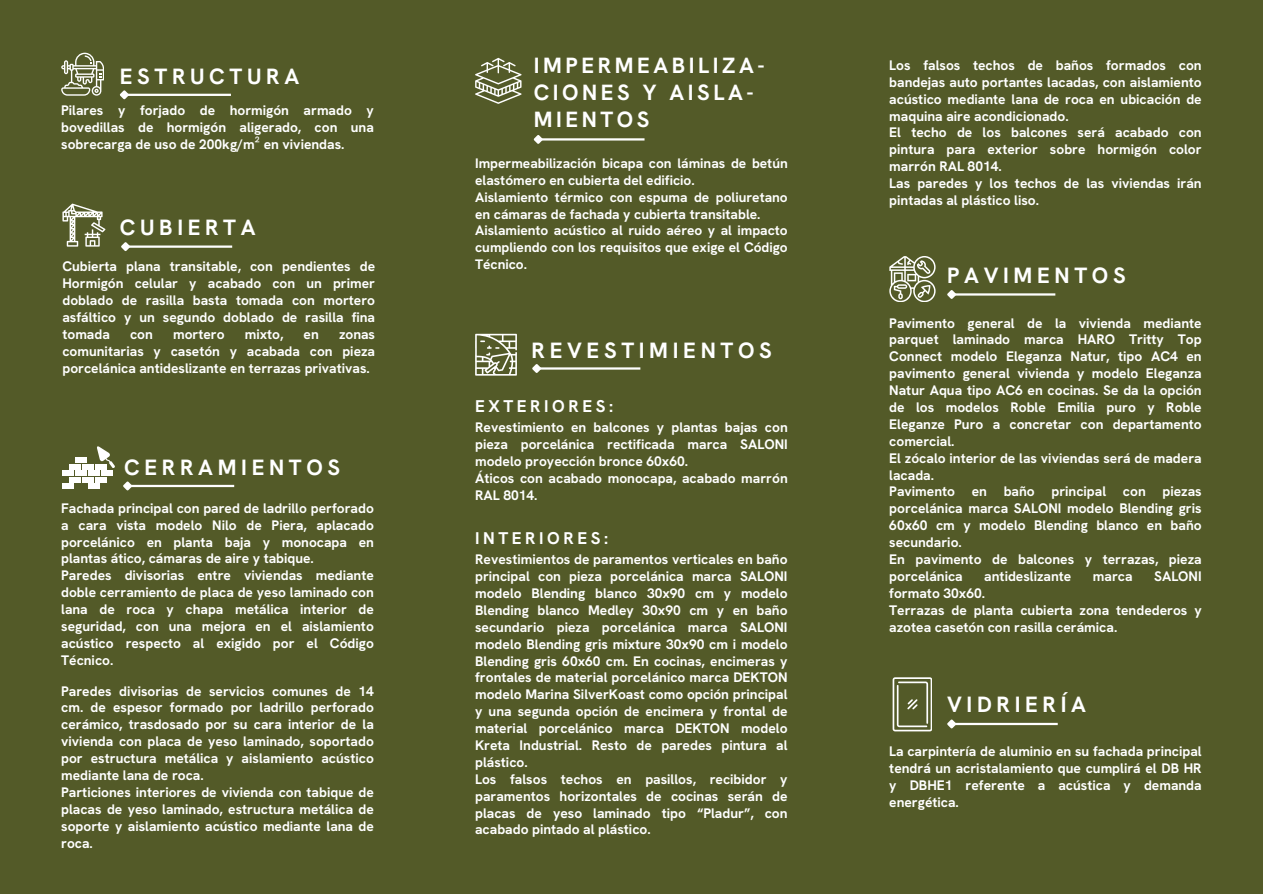
<style>
.page{position:relative;width:1263px;height:894px;background:#fff}
.page>*{position:absolute;margin:0;border:0;box-sizing:border-box;transform-origin:0 0}
.t1{font:700 22.05px "Hanken Grotesk";letter-spacing:.21em;color:#fff}
.t2{font:700 22.05px/27px "Hanken Grotesk";letter-spacing:.165em;color:#fff}
.t3{font:700 16.95px "Hanken Grotesk";letter-spacing:.21em;color:#fff}
.t4{font:700 13.8px/16.8px "Hanken Grotesk";color:#fff;text-align:justify}
.t5{font:700 13.65px/16.8px "Hanken Grotesk";color:#fff}
</style>
<div class="page">
<div style="left:0;top:0;width:1263px;height:893px;background:#535a28"></div>
<svg style="left:61px;top:53px;width:43px;height:42px"></svg>
<hr style="left:127px;top:94px;width:104px;height:2px;background:#fefefe">
<svg style="left:119px;top:90px;width:12px;height:10px"></svg>
<svg style="left:62px;top:203px;width:43px;height:43px"></svg>
<hr style="left:128px;top:245px;width:104px;height:3px;background:#fff">
<svg style="left:121px;top:242px;width:11px;height:9px"></svg>
<div style="left:62px;top:470px;width:12px;height:5px;background:#fff"></div>
<div style="left:76px;top:470px;width:11px;height:5px;background:#fff"></div>
<div style="left:89px;top:470px;width:11px;height:5px;background:#fff"></div>
<div style="left:102px;top:470px;width:11px;height:5px;background:#fff"></div>
<div style="left:69px;top:464px;width:12px;height:5px;background:#fff"></div>
<div style="left:82px;top:464px;width:12px;height:5px;background:#fff"></div>
<div style="left:95px;top:464px;width:12px;height:5px;background:#fff"></div>
<div style="left:95px;top:477px;width:12px;height:5px;background:#fff"></div>
<div style="left:82px;top:477px;width:12px;height:5px;background:#fff"></div>
<div style="left:69px;top:477px;width:12px;height:5px;background:#fff"></div>
<div style="left:62px;top:483px;width:12px;height:5px;background:#fff"></div>
<div style="left:89px;top:483px;width:11px;height:5px;background:#fff"></div>
<div style="left:76px;top:457px;width:11px;height:5px;background:#fff"></div>
<svg style="left:97px;top:446px;width:18px;height:22px"></svg>
<hr style="left:130px;top:484px;width:104px;height:3px;background:#fff">
<svg style="left:123px;top:481px;width:11px;height:10px"></svg>
<svg style="left:475px;top:58px;width:46px;height:46px"></svg>
<hr style="left:541px;top:138px;width:103px;height:2px;background:#fff">
<svg style="left:533px;top:135px;width:12px;height:9px"></svg>
<hr style="left:539px;top:367px;width:101px;height:2px;background:#fefefe">
<svg style="left:532px;top:364px;width:11px;height:9px"></svg>
<svg style="left:475px;top:334px;width:42px;height:41px"></svg>
<svg style="left:889px;top:256px;width:46px;height:46px"></svg>
<hr style="left:954px;top:293px;width:101px;height:2px;background:#fefefe">
<svg style="left:947px;top:290px;width:11px;height:9px"></svg>
<svg style="left:893px;top:677px;width:39px;height:54px"></svg>
<hr style="left:954px;top:722px;width:104px;height:2px;background:#fff">
<svg style="left:947px;top:719px;width:11px;height:10px"></svg>
<h1 class="t1" style="left:120px;top:62px;width:181px">ESTRUCTURA</h1>
<p class="t4" style="left:61px;top:102px;width:314px">Pilares y forjado de hormigón armado y bovedillas de hormigón aligerado, con una sobrecarga de uso de 200kg/m² en viviendas.</p>
<p class="t1" style="left:120px;top:213px;width:137px">CUBIERTA</p>
<p class="t4" style="left:62px;top:258px;width:314px">Cubierta plana transitable, con pendientes de Hormigón celular y acabado con un primer doblado de rasilla basta tomada con mortero asfáltico y un segundo doblado de rasilla fina tomada</p>
<p class="t4" style="left:130px;top:325px;width:24px">con</p>
<p class="t4" style="left:173px;top:325px;width:53px">mortero</p>
<p class="t4" style="left:245px;top:325px;width:40px">mixto,</p>
<p class="t4" style="left:304px;top:325px;width:17px">en</p>
<p class="t4" style="left:62px;top:325px;width:314px;text-indent:277px">zonas comunitarias y casetón y acabada con pieza porcelánica antideslizante en terrazas privativas.</p>
<p class="t1" style="left:124px;top:452px;width:217px">CERRAMIENTOS</p>
<h1 class="t4" style="left:61px;top:499px;width:314px">Fachada principal con pared de ladrillo perforado a cara vista modelo Nilo de Piera, aplacado porcelánico en planta baja y monocapa en plantas ático, cámaras de aire y tabique.</h1>
<p class="t4" style="left:61px;top:567px;width:314px">Paredes divisorias entre viviendas mediante doble cerramiento de placa de yeso laminado con lana de roca y chapa metálica interior de seguridad, con una mejora en el aislamiento acústico respecto al exigido por el Código Técnico.</p>
<h1 class="t4" style="left:61px;top:682px;width:314px">Paredes divisorias de servicios comunes de 14 cm. de espesor formado por ladrillo perforado cerámico, trasdosado por su cara interior de la vivienda con placa de yeso laminado, soportado por estructura metálica y aislamiento acústico mediante lana de roca.</h1>
<p class="t4" style="left:61px;top:783px;width:314px">Particiones interiores de vivienda con tabique de placas de yeso laminado, estructura metálica de soporte y aislamiento acústico mediante lana de roca.</p>
<p class="t2" style="left:534px;top:52px;width:232px">IMPERMEABILIZA-<br>CIONES Y AISLA-<br>MIENTOS</p>
<p class="t5" style="left:475px;top:155px;width:314px">Impermeabilización bicapa con láminas de betún elastómero en cubierta del edificio.</p>
<p class="t5" style="left:475px;top:188px;width:314px">Aislamiento térmico con espuma de poliuretano en cámaras de fachada y cubierta transitable.</p>
<p class="t5" style="left:475px;top:222px;width:314px;text-align:justify">Aislamiento acústico al ruido aéreo y al impacto cumpliendo con los requisitos que exige el Código Técnico.</p>
<p class="t1" style="left:532px;top:336px;width:242px">REVESTIMIENTOS</p>
<p class="t3" style="left:475px;top:394px;width:140px">EXTERIORES:</p>
<h1 class="t4" style="left:475px;top:419px;width:314px">Revestimiento en balcones y plantas bajas con pieza porcelánica rectificada marca SALONI modelo proyección bronce 60x60.</h1>
<p class="t4" style="left:475px;top:469px;width:314px">Áticos con acabado monocapa, acabado marrón<br>RAL 8014.</p>
<p class="t3" style="left:475px;top:526px;width:134px">INTERIORES:</p>
<p class="t4" style="left:475px;top:551px;width:314px">Revestimientos de paramentos verticales en baño principal con pieza porcelánica marca SALONI modelo Blending blanco 30x90 cm y modelo Blending blanco Medley 30x90 cm y en baño secundario pieza porcelánica marca SALONI modelo Blending gris mixture 30x90 cm i modelo Blending gris 60x60 cm. En cocinas, encimeras y frontales de material porcelánico marca DEKTON modelo Marina SilverKoast como opción principal y una segunda opción de encimera y frontal de material porcelánico marca DEKTON modelo Kreta Industrial. Resto de paredes pintura al plástico.</p>
<p class="t4" style="left:475px;top:770px;width:314px">Los falsos techos en pasillos, recibidor y paramentos horizontales de cocinas serán de placas de yeso laminado tipo “Pladur”, con acabado pintado al plástico.</p>
<p class="t4" style="left:889px;top:57px;width:314px">Los falsos techos de baños formados con bandejas auto portantes lacadas, con aislamiento acústico mediante lana de roca en ubicación de maquina aire acondicionado.</p>
<h1 class="t4" style="left:889px;top:124px;width:314px">El techo de los balcones será acabado con pintura para exterior sobre hormigón color marrón RAL 8014.</h1>
<p class="t4" style="left:889px;top:175px;width:314px">Las paredes y los techos de las viviendas irán pintadas al plástico liso.</p>
<h1 class="t1" style="left:947px;top:261px;width:180px">PAVIMENTOS</h1>
<p class="t4" style="left:889px;top:314px;width:314px">Pavimento general de la vivienda mediante parquet laminado marca HARO Tritty Top Connect modelo Eleganza Natur, tipo AC4 en pavimento general vivienda y modelo Eleganza Natur Aqua tipo AC6 en cocinas. Se da la opción de los modelos Roble Emilia puro y Roble Eleganze Puro a concretar con departamento comercial.</p>
<p class="t4" style="left:889px;top:449px;width:314px">El zócalo interior de las viviendas será de madera lacada.</p>
<p class="t4" style="left:889px;top:483px;width:314px">Pavimento en baño principal con piezas porcelánica marca SALONI modelo Blending gris 60x60 cm y modelo Blending blanco en baño secundario.</p>
<p class="t4" style="left:889px;top:550px;width:314px">En pavimento de balcones y terrazas, pieza porcelánica</p>
<p class="t4" style="left:984px;top:567px;width:89px">antideslizante</p>
<p class="t4" style="left:1093px;top:567px;width:41px">marca</p>
<p class="t4" style="left:1154px;top:567px;width:49px">SALONI</p>
<p class="t4" style="left:889px;top:584px;width:97px">formato 30x60.</p>
<p class="t4" style="left:889px;top:601px;width:314px">Terrazas de planta cubierta zona tendederos y azotea casetón con rasilla cerámica.</p>
<p class="t1" style="left:947px;top:690px;width:140px">VIDRIERÍA</p>
<h2 class="t4" style="left:889px;top:742px;width:314px">La carpintería de aluminio en su fachada principal tendrá un acristalamiento que cumplirá el DB HR y DBHE1 referente a acústica y demanda energética.</h2>
</div>
